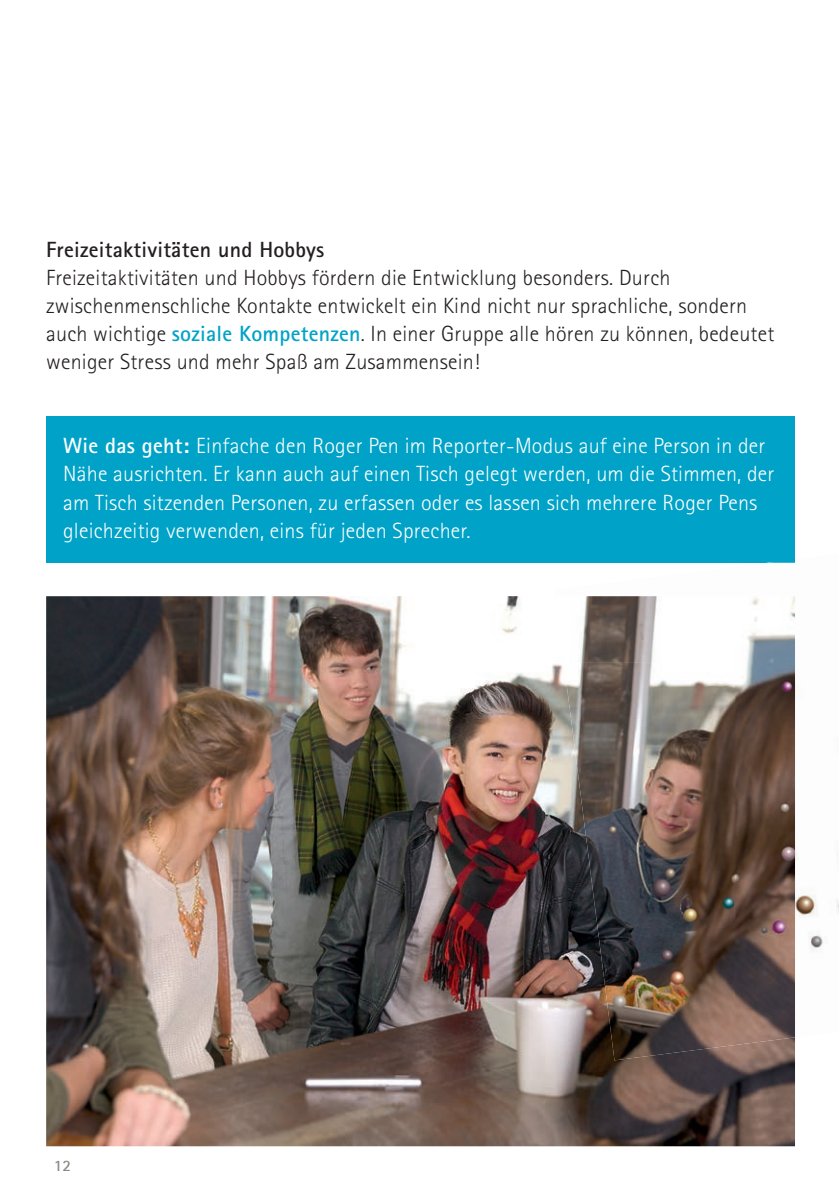
<style>
.page{position:relative;width:839px;height:1191px;background:#fff}
.page>*{position:absolute;margin:0;border:0;box-sizing:border-box;transform-origin:0 0}
.t1{font:300 22px/28px "Rotis Sans Serif Pro";letter-spacing:.01em;color:#231f20}
.t2{font:300 22px/28px "Rotis Sans Serif Pro";letter-spacing:.01em;color:#fff}
.t3{font:700 22px "Rotis Sans Serif Pro";letter-spacing:.01em;color:#231f20}
.t4{font:700 16px "Rotis Sans Serif Pro";color:#8b8b83}
.s1{font-weight:700;color:#00a3c7}
.s2{font-weight:700}
</style>
<div class="page">
<div style="left:46px;top:416px;width:748px;height:146px;background:#00a3c7"></div>
<img style="left:46px;top:596px;width:748px;height:550px">
<img style="left:554px;top:551px;width:241px;height:76px">
<img style="left:794px;top:619px;width:4px;height:205px">
<img style="left:794px;top:824px;width:44px;height:202px">
<img style="left:769px;top:559px;width:25px;height:3px">
<img style="left:597px;top:928px;width:138px;height:132px">
<img style="left:734px;top:596px;width:60px;height:449px">
<img style="left:580px;top:795px;width:155px;height:133px">
<img style="left:563px;top:663px;width:172px;height:132px">
<img style="left:555px;top:596px;width:180px;height:67px">
<p class="t3" style="left:46px;top:236px;width:280px">Freizeitaktivitäten und Hobbys</p>
<p class="t1" style="left:46px;top:264px;width:729px">Freizeitaktivitäten und Hobbys fördern die Entwicklung besonders. Durch zwischenmenschliche Kontakte entwickelt ein Kind nicht nur sprachliche, sondern auch wichtige <span class="s1">soziale Kompetenzen</span>. In einer Gruppe alle hören zu können, bedeutet weniger Stress und mehr Spaß am Zusammensein!</p>
<p class="t2" style="left:63px;top:432px;width:712px"><span class="s2">Wie das geht:</span> Einfache den Roger Pen im Reporter-Modus auf eine Person in der Nähe ausrichten. Er kann auch auf einen Tisch gelegt werden, um die Stimmen, der am Tisch sitzenden Personen, zu erfassen oder es lassen sich mehrere Roger Pens gleichzeitig verwenden, eins für jeden Sprecher.</p>
<p class="t4" style="left:54px;top:1155px;width:19px">12</p>
</div>
